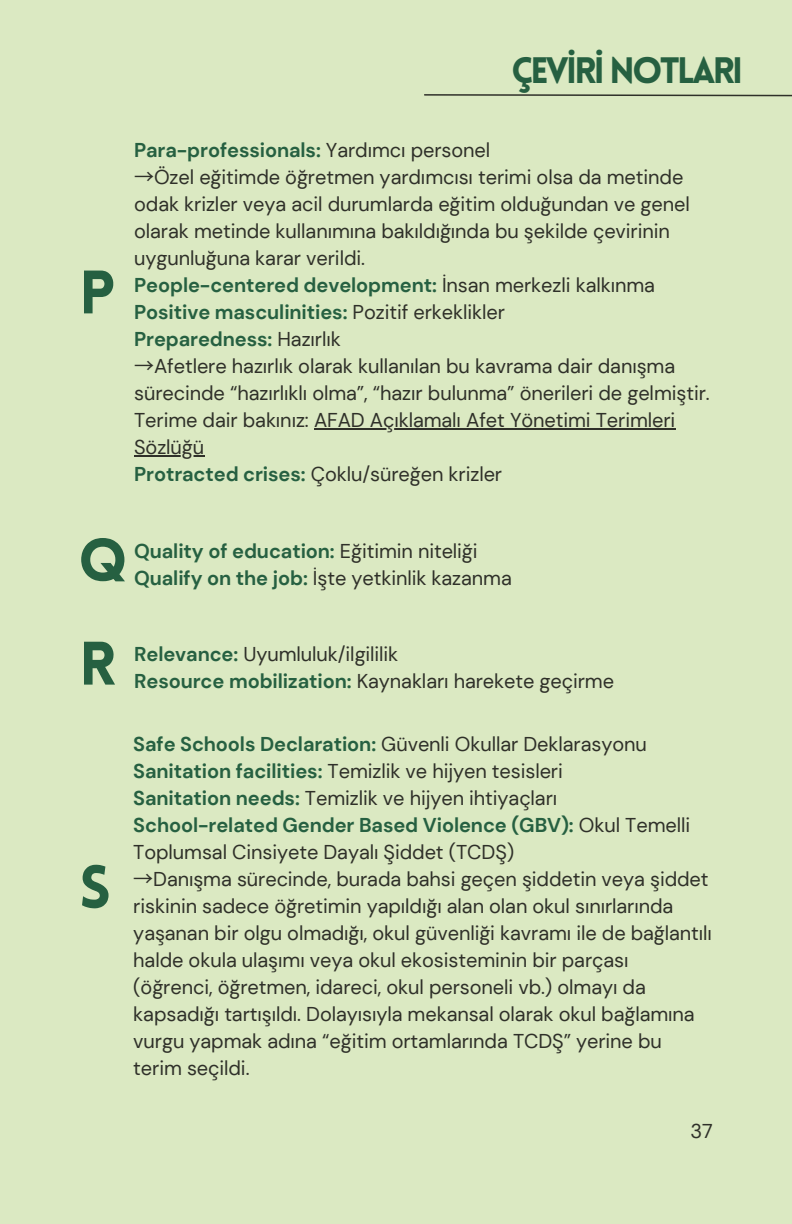
<style>
.page{position:relative;width:792px;height:1224px;background:#dbe9c2}
.page>*{position:absolute;margin:0;border:0;box-sizing:border-box;transform-origin:0 0}
.t1{font:900 60px "Lovelo";color:#266041}
.t2{font:900 36px "Lovelo";letter-spacing:-.075em;color:#266041}
.t3{font:20px/27px "DM Sans";letter-spacing:-.005em;color:#2f3029}
.t4{font:700 20px "DM Sans";letter-spacing:-.005em;color:#266041}
.s1{font-weight:400;color:#2f3029}
.s2{font-family:"Noto Sans CJ Ksc"}
.s3{font-weight:700;color:#266041}
</style>
<div class="page">
<svg style="left:424px;top:94px;width:368px;height:3px"></svg>
<hr style="left:314px;top:428px;width:361px;height:2px;background:#2f3029">
<hr style="left:134px;top:455px;width:70px;height:2px;background:#2f3029">
<p class="t1" style="left:79px;top:268px;width:38px">P</p>
<h2 class="t2" style="left:512px;top:56px;width:233px">ÇEVİRİ NOTLARI</h2>
<p class="t4" style="left:134px;top:137px;width:358px">Para-professionals: <span class="s1">Yardımcı personel</span></p>
<p class="t3" style="left:134px;top:164px;width:557px"><span class="s2">→</span>Özel eğitimde öğretmen yardımcısı terimi olsa da metinde odak krizler veya acil durumlarda eğitim olduğundan ve genel olarak metinde kullanımına bakıldığında bu şekilde çevirinin uygunluğuna karar verildi.</p>
<p class="t4" style="left:134px;top:272px;width:522px">People-centered development: <span class="s1">İnsan merkezli kalkınma</span></p>
<p class="t4" style="left:134px;top:299px;width:372px">Positive masculinities: <span class="s1">Pozitif erkeklikler</span></p>
<p class="t4" style="left:134px;top:326px;width:208px">Preparedness: <span class="s1">Hazırlık</span></p>
<p class="t3" style="left:134px;top:353px;width:577px"><span class="s2">→</span>Afetlere hazırlık olarak kullanılan bu kavrama dair danışma sürecinde “hazırlıklı olma”, “hazır bulunma” önerileri de gelmiştir.<br>Terime dair bakınız: AFAD Açıklamalı Afet Yönetimi Terimleri</p>
<p class="t3" style="left:134px;top:434px;width:370px">Sözlüğü<br><span class="s3">Protracted crises:</span> Çoklu/süreğen krizler</p>
<p class="t1" style="left:78px;top:536px;width:52px">Q</p>
<p class="t4" style="left:134px;top:538px;width:345px">Quality of education: <span class="s1">Eğitimin niteliği</span></p>
<p class="t3" style="left:134px;top:565px;width:379px"><span class="s3">Qualify on the job:</span> İşte yetkinlik kazanma</p>
<p class="t1" style="left:79px;top:640px;width:38px">R</p>
<h1 class="t1" style="left:79px;top:863px;width:33px">S</h1>
<p class="t3" style="left:134px;top:641px;width:266px"><span class="s3">Relevance:</span> Uyumluluk/ilgililik</p>
<p class="t3" style="left:134px;top:668px;width:481px"><span class="s3">Resource mobilization:</span> Kaynakları harekete geçirme</p>
<p class="t3" style="left:133px;top:731px;width:515px"><span class="s3">Safe Schools Declaration:</span> Güvenli Okullar Deklarasyonu</p>
<p class="t3" style="left:133px;top:758px;width:431px"><span class="s3">Sanitation facilities:</span> Temizlik ve hijyen tesisleri</p>
<p class="t3" style="left:133px;top:785px;width:425px"><span class="s3">Sanitation needs:</span> Temizlik ve hijyen ihtiyaçları</p>
<p class="t3" style="left:133px;top:812px;width:558px"><span class="s3">School-related Gender Based Violence (GBV):</span> Okul Temelli<br>Toplumsal Cinsiyete Dayalı Şiddet (TCDŞ)</p>
<p class="t3" style="left:133px;top:866px;width:580px"><span class="s2">→</span>Danışma sürecinde, burada bahsi geçen şiddetin veya şiddet riskinin sadece öğretimin yapıldığı alan olan okul sınırlarında yaşanan bir olgu olmadığı, okul güvenliği kavramı ile de bağlantılı halde okula ulaşımı veya okul ekosisteminin bir parçası (öğrenci, öğretmen, idareci, okul personeli vb.) olmayı da kapsadığı tartışıldı. Dolayısıyla mekansal olarak okul bağlamına vurgu yapmak adına “eğitim ortamlarında TCDŞ” yerine bu terim seçildi.</p>
<p class="t3" style="left:690px;top:1117px;width:24px">37</p>
</div>
